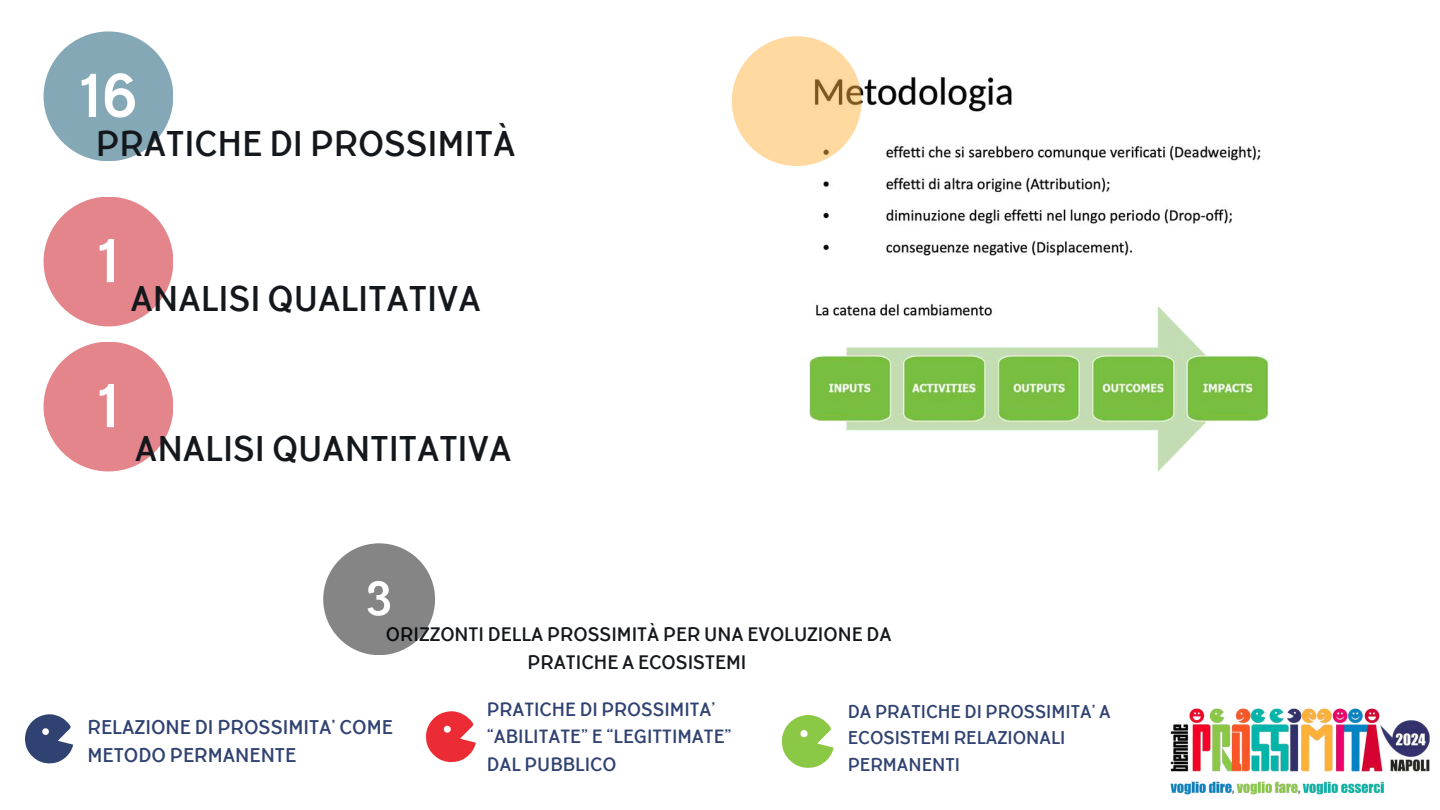
<style>
.page{position:relative;width:1440px;height:810px;background:#fff}
.page>*{position:absolute;margin:0;border:0;box-sizing:border-box;transform-origin:0 0}
.t1{font:700 65.3px "TT Corals";color:#fff}
.t2{font:700 51.3px "TT Corals";color:#fff}
.t3{font:700 36.4px "TT Corals";color:#14181d}
.t4{font:700 20.2px/27.8px "TT Corals";color:#304271}
.t5{font:700 19.8px/27.7px "TT Corals";color:#14181d;text-align:center}
.t6{font:700 19.5px/27.3px "TT Corals";color:#304271}
.t7{font:700 18.8px/26.2px "TT Corals";color:#304271}
</style>
<div class="page">
<div style="left:44px;top:31px;width:129px;height:130px;background:#85a8b7;border-radius:50%"></div>
<svg style="left:25px;top:714px;width:48px;height:50px"></svg>
<svg style="left:426px;top:711px;width:50px;height:52px"></svg>
<svg style="left:782px;top:715px;width:52px;height:53px"></svg>
<div style="left:323px;top:543px;width:112px;height:112px;background:#858585;border-radius:50%"></div>
<div style="left:44px;top:197px;width:129px;height:129px;background:#e3858a;border-radius:50%"></div>
<div style="left:44px;top:342px;width:129px;height:129px;background:#e3858a;border-radius:50%"></div>
<img style="left:1170px;top:708px;width:259px;height:86px">
<img style="left:809px;top:77px;width:460px;height:394px">
<div style="left:732px;top:36px;width:130px;height:130px;background:#ffd99f;border-radius:50%"></div>
<h1 class="t1" style="left:79px;top:55px;width:60px">16</h1>
<h3 class="t3" style="left:96px;top:121px;width:421px">PRATICHE DI PROSSIMITÀ</h3>
<h3 class="t3" style="left:97px;top:277px;width:385px"><sup>1</sup> ANALISI QUALITATIVA</h3>
<h1 class="t1" style="left:97px;top:365px;width:24px">1</h1>
<h3 class="t3" style="left:135px;top:427px;width:378px">ANALISI QUANTITATIVA</h3>
<h2 class="t2" style="left:366px;top:567px;width:28px">3</h2>
<p class="t5" style="left:386px;top:621px;width:507px">ORIZZONTI DELLA PROSSIMITÀ PER UNA EVOLUZIONE DA<br>PRATICHE A ECOSISTEMI</p>
<p class="t4" style="left:88px;top:714px;width:307px">RELAZIONE DI PROSSIMITA’ COME<br>METODO PERMANENTE</p>
<p class="t6" style="left:487px;top:696px;width:246px">PRATICHE DI PROSSIMITA’ “ABILITATE” E “LEGITTIMATE”<br>DAL PUBBLICO</p>
<p class="t7" style="left:848px;top:699px;width:264px">DA PRATICHE DI PROSSIMITA’ A<br>ECOSISTEMI RELAZIONALI<br>PERMANENTI</p>
</div>
